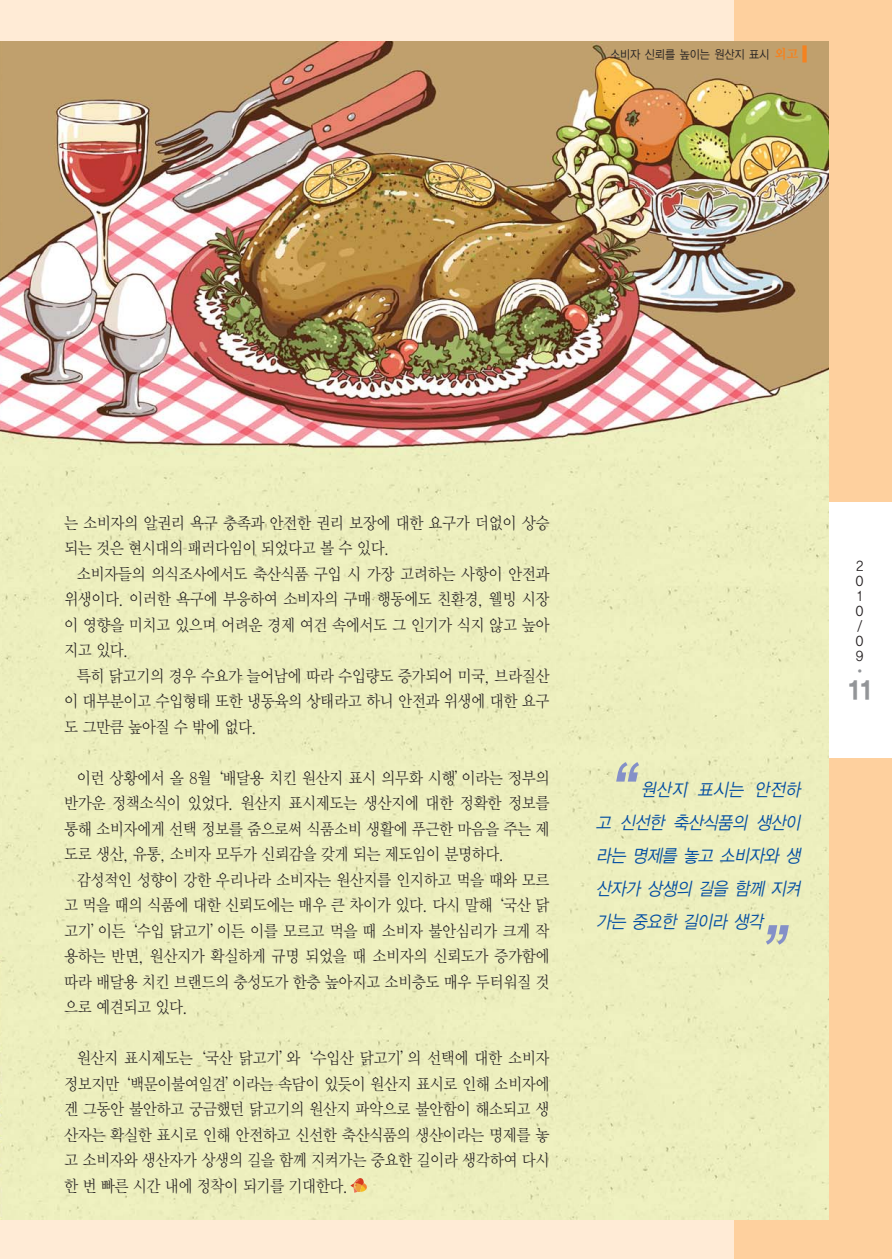
<style>
.page{position:relative;width:892px;height:1259px;background:#fff}
.page>*{position:absolute;margin:0;border:0;box-sizing:border-box;transform-origin:0 0}
.t1{font:italic 90px "YGO12 KS Cms UHC H";color:#8490c8;scale:.9 1}
.t2{font:24px "YGO16 KS Cms UHC H";color:#939598}
.t3{font:italic 18px/33px "YGO12 KS Cms UHC H";color:#034ea2;text-align:justify;scale:.9 1}
.t4{font:16.5px/25.5px "Y Mj O12 KS Cms UHC H";letter-spacing:-.08em;color:#231f20;text-align:justify;scale:.9 1}
.t5{font:13.5px/15px "YGO12 KS Cms UHC H";color:#231f20;text-align:justify;scale:.95 1}
.t6{font:13.5px "YGO12 KS Cms UHC H";color:#939598}
.t7{font:12px "YGO12 KS Cms UHC H";letter-spacing:-.07em;color:#231f20;scale:.9 1}
.s1{font-family:"Y Mj O15 KS Cms UHC H";font-size:13.5px;color:#f5821f}
</style>
<div class="page">
<div style="left:0;top:0;width:891px;height:1259px;background:#ffebd6"></div>
<div style="left:734px;top:0;width:157px;height:1259px;background:#fed09e"></div>
<div style="left:0;top:503px;width:891px;height:255px;background:#fff"></div>
<img style="left:0;top:41px;width:828px;height:1178px">
<svg style="left:802px;top:45px;width:4px;height:17px"></svg>
<svg style="left:350px;top:1178px;width:17px;height:15px"></svg>
<p class="t7" style="left:610px;top:49px;width:211px">소비자 신뢰를 높이는 원산지 표시 <span class="s1">외고</span></p>
<p class="t4" style="left:64px;top:511px;width:541px">는 소비자의 알권리 욕구 충족과 안전한 권리 보장에 대한 요구가 더없이 상승 되는 것은 현시대의 패러다임이 되었다고 볼 수 있다.</p>
<p class="t4" style="left:64px;top:562px;width:541px;text-indent:13px">소비자들의 의식조사에서도 축산식품 구입 시 가장 고려하는 사항이 안전과 위생이다. 이러한 욕구에 부응하여 소비자의 구매 행동에도 친환경, 웰빙 시장 이 영향을 미치고 있으며 어려운 경제 여건 속에서도 그 인기가 식지 않고 높아 지고 있다.</p>
<p class="t4" style="left:64px;top:664px;width:541px;text-indent:13px">특히 닭고기의 경우 수요가 늘어남에 따라 수입량도 증가되어 미국, 브라질산 이 대부분이고 수입형태 또한 냉동육의 상태라고 하니 안전과 위생에 대한 요구 도 그만큼 높아질 수 밖에 없다.</p>
<p class="t4" style="left:64px;top:766px;width:541px;text-indent:13px">이런 상황에서 올 8월‘배달용 치킨 원산지 표시 의무화 시행’이라는 정부의 반가운 정책소식이 있었다. 원산지 표시제도는 생산지에 대한 정확한 정보를 통해 소비자에게 선택 정보를 줌으로써 식품소비 생활에 푸근한 마음을 주는 제 도로 생산, 유통, 소비자 모두가 신뢰감을 갖게 되는 제도임이 분명하다.</p>
<p class="t4" style="left:64px;top:868px;width:541px;text-indent:13px">감성적인 성향이 강한 우리나라 소비자는 원산지를 인지하고 먹을 때와 모르 고 먹을 때의 식품에 대한 신뢰도에는 매우 큰 차이가 있다. 다시 말해‘국산 닭 고기’이든‘수입 닭고기’이든 이를 모르고 먹을 때 소비자 불안심리가 크게 작 용하는 반면, 원산지가 확실하게 규명 되었을 때 소비자의 신뢰도가 증가함에 따라 배달용 치킨 브랜드의 충성도가 한층 높아지고 소비층도 매우 두터워질 것 으로 예견되고 있다.</p>
<p class="t4" style="left:64px;top:1047px;width:541px;text-indent:13px">원산지 표시제도는‘국산 닭고기’와‘수입산 닭고기’의 선택에 대한 소비자 정보지만‘백문이불여일견’이라는 속담이 있듯이 원산지 표시로 인해 소비자에 겐 그동안 불안하고 궁금했던 닭고기의 원산지 파악으로 불안함이 해소되고 생 산자는 확실한 표시로 인해 안전하고 신선한 축산식품의 생산이라는 명제를 놓 고 소비자와 생산자가 상생의 길을 함께 지켜가는 중요한 길이라 생각하여 다시 한 번 빠른 시간 내에 정착이 되기를 기대한다.</p>
<h1 class="t1" style="left:550px;top:766px;width:110px">“</h1>
<p class="t3" style="left:595px;top:774px;width:233px;text-indent:45px">원산지 표시는 안전하 고 신선한 축산식품의 생산이 라는 명제를 놓고 소비자와 생 산자가 상생의 길을 함께 지켜 가는 중요한 길이라 생각</p>
<h1 class="t1" style="left:854px;top:941px;width:110px;rotate:-180deg">“</h1>
<p class="t5" style="left:855px;top:559px;width:11px">2<br>0<br>1<br>0 / 0<br>9</p>
<p class="t6" style="left:853px;top:665px;width:15px">•</p>
<h2 class="t2" style="left:847px;top:679px;width:27px">11</h2>
</div>
